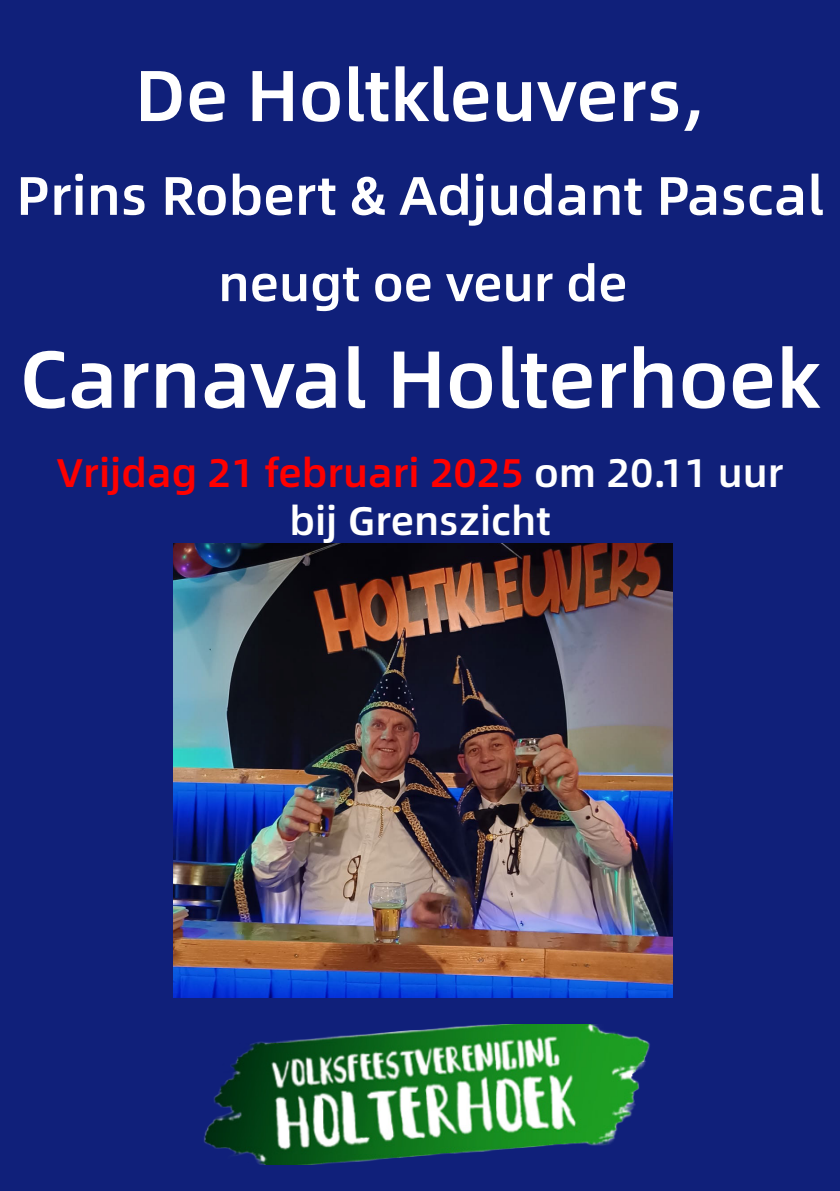
<style>
.page{position:relative;width:840px;height:1191px;background:#fff}
.page>*{position:absolute;margin:0;border:0;box-sizing:border-box;transform-origin:0 0}
.t1{font:500 81px "Alibaba Sans";color:#fff}
.t2{font:500 72px "Alibaba Sans";color:#fff}
.t3{font:500 54.2px "Alibaba Sans";color:#fff}
.t4{font:500 50px "Alibaba Sans";color:#fff}
.t5{font:500 40px/48px "Alibaba Sans";color:#fff;text-align:center}
.s1{color:#f00}
</style>
<div class="page">
<div style="left:0;top:0;width:839px;height:1191px;background:#10207a"></div>
<img style="left:204px;top:1024px;width:446px;height:140px">
<img style="left:173px;top:543px;width:499px;height:454px">
<h2 class="t2" style="left:135px;top:40px;width:571px">De Holtkleuvers,</h2>
<h3 class="t3" style="left:16px;top:154px;width:808px">Prins Robert &amp; Adjudant Pascal</h3>
<p class="t4" style="left:218px;top:245px;width:410px">neugt oe veur de</p>
<h1 class="t1" style="left:19px;top:316px;width:802px">Carnaval Holterhoek</h1>
<p class="t5" style="left:56px;top:446px;width:728px"><span class="s1">Vrijdag 21 februari 2025</span> om 20.11 uur bij Grenszicht</p>
</div>
